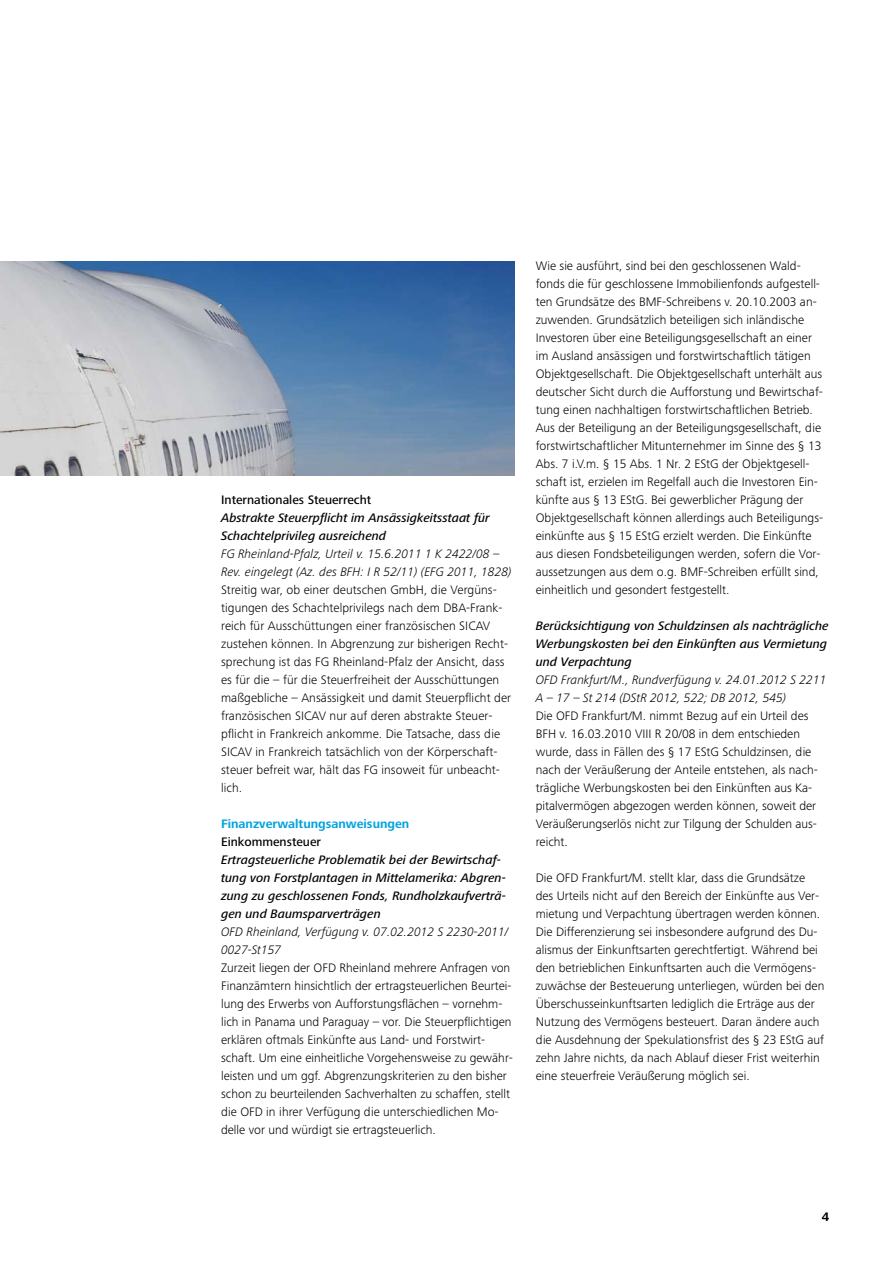
<style>
.page{position:relative;width:893px;height:1263px;background:#fff}
.page>*{position:absolute;margin:0;border:0;box-sizing:border-box;transform-origin:0 0}
.t1{font:300 12.75px/18px "Frutiger Next Pro";color:#000}
.t2{font:italic 500 12.75px/18px "Frutiger Next Pro";color:#000}
.t3{font:italic 300 12.75px/18px "Frutiger Next Pro";color:#000}
.t4{font:500 12.75px "Frutiger Next Pro";color:#000}
.t5{font:700 12.75px "Frutiger Next Pro";color:#00a3de}
.t6{font:700 12.75px "Frutiger Next Pro";color:#000}
</style>
<div class="page">
<img style="left:0;top:261px;width:514px;height:214px">
<p class="t4" style="left:221px;top:492px;width:152px">Internationales Steuerrecht</p>
<p class="t2" style="left:221px;top:509px;width:270px">Abstrakte Steuerpflicht im Ansässigkeitsstaat für<br>Schachtelprivileg ausreichend</p>
<p class="t3" style="left:221px;top:545px;width:292px">FG Rheinland-Pfalz, Urteil v. 15.6.2011 1 K 2422/08 –<br>Rev. eingelegt (Az. des BFH: I R 52/11) (EFG 2011, 1828)</p>
<p class="t1" style="left:221px;top:581px;width:292px">Streitig war, ob einer deutschen GmbH, die Vergüns&shy;tigungen des Schachtelprivilegs nach dem DBA-Frank&shy;reich für Ausschüttungen einer französischen SICAV zustehen können. In Abgrenzung zur bisherigen Recht&shy;sprechung ist das FG Rheinland-Pfalz der Ansicht, dass es für die – für die Steuerfreiheit der Ausschüttungen maßgebliche – Ansässigkeit und damit Steuerpflicht der französischen SICAV nur auf deren abstrakte Steuer&shy;pflicht in Frankreich ankomme. Die Tatsache, dass die SICAV in Frankreich tatsächlich von der Körperschaft&shy;steuer befreit war, hält das FG insoweit für unbeacht&shy;lich.</p>
<p class="t5" style="left:221px;top:817px;width:190px">Finanzverwaltungsanweisungen</p>
<p class="t4" style="left:221px;top:835px;width:101px">Einkommensteuer</p>
<p class="t2" style="left:221px;top:851px;width:286px">Ertragsteuerliche Problematik bei der Bewirtschaf&shy;tung von Forstplantagen in Mittelamerika: Abgren&shy;zung zu geschlossenen Fonds, Rundholzkaufverträ&shy;gen und Baumsparverträgen</p>
<p class="t3" style="left:221px;top:923px;width:289px">OFD Rheinland, Verfügung v. 07.02.2012 S 2230-2011/<br>0027-St157</p>
<p class="t1" style="left:221px;top:959px;width:293px">Zurzeit liegen der OFD Rheinland mehrere Anfragen von Finanzämtern hinsichtlich der ertragsteuerlichen Beurtei&shy;lung des Erwerbs von Aufforstungsflächen – vornehm&shy;lich in Panama und Paraguay – vor. Die Steuerpflichtigen erklären oftmals Einkünfte aus Land- und Forstwirt&shy;schaft. Um eine einheitliche Vorgehensweise zu gewähr&shy;leisten und um ggf. Abgrenzungskriterien zu den bisher schon zu beurteilenden Sachverhalten zu schaffen, stellt die OFD in ihrer Verfügung die unterschiedlichen Mo&shy;delle vor und würdigt sie ertragsteuerlich.</p>
<p class="t1" style="left:536px;top:257px;width:289px">Wie sie ausführt, sind bei den geschlossenen Wald&shy;fonds die für geschlossene Immobilienfonds aufgestell&shy;ten Grundsätze des BMF-Schreibens v. 20.10.2003 an&shy;zuwenden. Grundsätzlich beteiligen sich inländische Investoren über eine Beteiligungsgesellschaft an einer im Ausland ansässigen und forstwirtschaftlich tätigen Objektgesellschaft. Die Objektgesellschaft unterhält aus deutscher Sicht durch die Aufforstung und Bewirtschaf&shy;tung einen nachhaltigen forstwirtschaftlichen Betrieb.<br>Aus der Beteiligung an der Beteiligungsgesellschaft, die forstwirtschaftlicher Mitunternehmer im Sinne des § 13<br>Abs. 7 i.V.m. § 15 Abs. 1 Nr. 2 EStG der Objektgesell&shy;schaft ist, erzielen im Regelfall auch die Investoren Ein&shy;künfte aus § 13 EStG. Bei gewerblicher Prägung der Objektgesellschaft können allerdings auch Beteiligungs&shy;einkünfte aus § 15 EStG erzielt werden. Die Einkünfte aus diesen Fondsbeteiligungen werden, sofern die Vor&shy;aussetzungen aus dem o.g. BMF-Schreiben erfüllt sind, einheitlich und gesondert festgestellt.</p>
<p class="t2" style="left:536px;top:617px;width:294px">Berücksichtigung von Schuldzinsen als nachträgliche<br>Werbungskosten bei den Einkünften aus Vermietung und Verpachtung</p>
<p class="t3" style="left:536px;top:671px;width:292px">OFD Frankfurt/M., Rundverfügung v. 24.01.2012 S 2211<br>A – 17 – St 214 (DStR 2012, 522; DB 2012, 545)</p>
<p class="t1" style="left:536px;top:707px;width:284px">Die OFD Frankfurt/M. nimmt Bezug auf ein Urteil des BFH v. 16.03.2010 VIII R 20/08 in dem entschieden wurde, dass in Fällen des § 17 EStG Schuldzinsen, die nach der Veräußerung der Anteile entstehen, als nach&shy;trägliche Werbungskosten bei den Einkünften aus Ka&shy;pitalvermögen abgezogen werden können, soweit der Veräußerungserlös nicht zur Tilgung der Schulden aus&shy;reicht.</p>
<p class="t1" style="left:536px;top:869px;width:290px">Die OFD Frankfurt/M. stellt klar, dass die Grundsätze des Urteils nicht auf den Bereich der Einkünfte aus Ver&shy;mietung und Verpachtung übertragen werden können.<br>Die Differenzierung sei insbesondere aufgrund des Du&shy;alismus der Einkunftsarten gerechtfertigt. Während bei den betrieblichen Einkunftsarten auch die Vermögens&shy;zuwächse der Besteuerung unterliegen, würden bei den Überschusseinkunftsarten lediglich die Erträge aus der Nutzung des Vermögens besteuert. Daran ändere auch die Ausdehnung der Spekulationsfrist des § 23 EStG auf zehn Jahre nichts, da nach Ablauf dieser Frist weiterhin eine steuerfreie Veräußerung möglich sei.</p>
<p class="t6" style="left:822px;top:1209px;width:9px">4</p>
</div>
